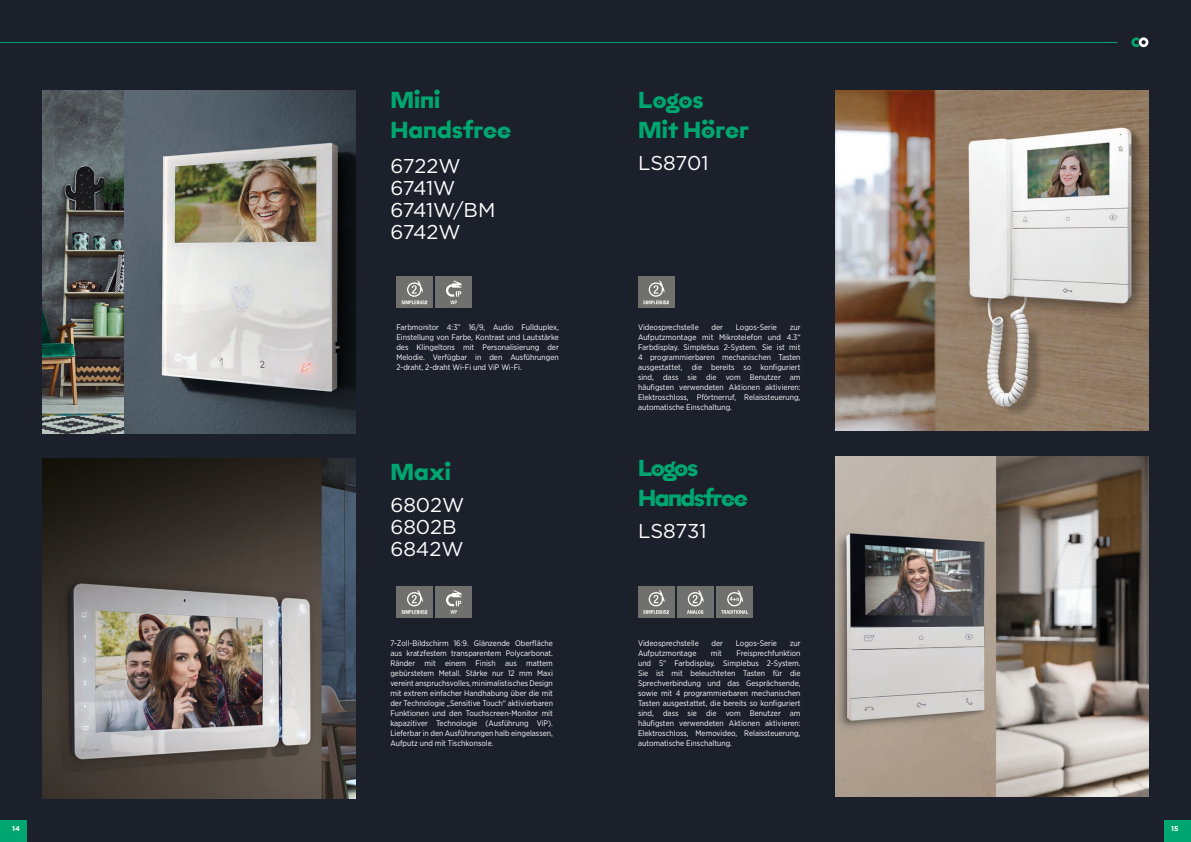
<style>
.page{position:relative;width:1191px;height:842px;background:#1c202b}
.page>*{position:absolute;margin:0;border:0;box-sizing:border-box;transform-origin:0 0}
.t1{font:700 23px "Epillox";color:#00a66f}
.t2{font:700 23px "Epillox";letter-spacing:-.06em;color:#00a66f}
.t3{font:20px "Gotham";color:#fff}
.CLS_Testo{font:8px/10px "Gotham Narrow";color:#fff;text-align:justify}
.t4{font:700 7px "Gotham";color:#fff}
</style>
<div class="page">
<svg style="left:1131px;top:37px;width:17px;height:10px"></svg>
<hr style="left:0;top:42px;width:1117px;height:1px;background:#00a66f">
<img style="left:43px;top:90px;width:82px;height:343px">
<img style="left:125px;top:90px;width:230px;height:343px">
<div style="left:435px;top:277px;width:37px;height:31px;background:#70706f"></div>
<svg style="left:446px;top:280px;width:15px;height:24px"></svg>
<div style="left:396px;top:277px;width:36px;height:31px;background:#70706f"></div>
<svg style="left:401px;top:280px;width:26px;height:24px"></svg>
<img style="left:43px;top:458px;width:312px;height:341px">
<div style="left:435px;top:586px;width:37px;height:32px;background:#70706f"></div>
<svg style="left:446px;top:590px;width:15px;height:24px"></svg>
<div style="left:396px;top:586px;width:36px;height:32px;background:#70706f"></div>
<svg style="left:401px;top:590px;width:26px;height:24px"></svg>
<div style="left:638px;top:277px;width:36px;height:31px;background:#70706f"></div>
<svg style="left:643px;top:280px;width:26px;height:24px"></svg>
<div style="left:638px;top:586px;width:36px;height:32px;background:#70706f"></div>
<svg style="left:643px;top:590px;width:26px;height:24px"></svg>
<div style="left:677px;top:586px;width:36px;height:32px;background:#70706f"></div>
<svg style="left:687px;top:590px;width:16px;height:24px"></svg>
<div style="left:716px;top:586px;width:36px;height:32px;background:#70706f"></div>
<svg style="left:721px;top:590px;width:27px;height:24px"></svg>
<img style="left:836px;top:456px;width:313px;height:340px">
<img style="left:836px;top:91px;width:313px;height:340px">
<div style="left:0;top:820px;width:26px;height:22px;background:#00a66f"></div>
<div style="left:1164px;top:820px;width:27px;height:22px;background:#00a66f"></div>
<p class="t1" style="left:390px;top:80px;width:51px">Mini</p>
<p class="t1" style="left:390px;top:110px;width:122px">Handsfree</p>
<p class="t3" style="left:390px;top:153px;width:72px">6722W</p>
<p class="t3" style="left:390px;top:175px;width:67px">6741W</p>
<p class="t3" style="left:390px;top:197px;width:106px">6741W/BM</p>
<p class="t3" style="left:390px;top:219px;width:72px">6742W</p>
<p class="CLS_Testo" style="left:396px;top:322px;width:164px">Farbmonitor 4:3” 16/9, Audio Fullduplex, Einstellung von Farbe, Kontrast und Lautstärke des Klingeltons mit Personalisierung der Melodie. Verfügbar in den Ausführungen 2-draht, 2-draht Wi-Fi und ViP Wi-Fi.</p>
<p class="t1" style="left:390px;top:451px;width:62px">Maxi</p>
<p class="t3" style="left:390px;top:492px;width:75px">6802W</p>
<p class="t3" style="left:390px;top:514px;width:68px">6802B</p>
<p class="t3" style="left:390px;top:536px;width:75px">6842W</p>
<p class="CLS_Testo" style="left:390px;top:638px;width:164px">7-Zoll-Bildschirm 16:9. Glänzende Oberfläche aus kratzfestem transparentem Polycarbonat.<br>Ränder mit einem Finish aus mattem gebürstetem Metall. Stärke nur 12 mm Maxi vereint anspruchsvolles, minimalistisches Design mit extrem einfacher Handhabung über die mit der Technologie „Sensitive Touch“ aktivierbaren Funktionen und den Touchscreen-Monitor mit kapazitiver Technologie (Ausführung ViP).<br>Lieferbar in den Ausführungen halb eingelassen, Aufputz und mit Tischkonsole.</p>
<p class="t1" style="left:638px;top:80px;width:67px">Logos</p>
<p class="t1" style="left:638px;top:110px;width:112px">Mit Hörer</p>
<p class="t3" style="left:638px;top:150px;width:72px">LS8701</p>
<p class="CLS_Testo" style="left:638px;top:322px;width:62px">Videosprechstelle</p>
<p class="CLS_Testo" style="left:711px;top:322px;width:13px">der</p>
<p class="CLS_Testo" style="left:736px;top:322px;width:43px">Logos-Serie</p>
<p class="CLS_Testo" style="left:638px;top:322px;width:164px;text-indent:152px">zur Aufputzmontage mit Mikrotelefon und 4.3“ Farbdisplay. Simplebus 2-System. Sie ist mit 4 programmierbaren mechanischen Tasten ausgestattet, die bereits so konfiguriert sind, dass sie die vom Benutzer am häufigsten verwendeten Aktionen aktivieren:<br>Elektroschloss, Pförtnerruf, Relaissteuerung, automatische Einschaltung.</p>
<p class="t1" style="left:638px;top:448px;width:62px">Logos</p>
<p class="t2" style="left:638px;top:478px;width:111px">Handsfree</p>
<p class="t3" style="left:638px;top:518px;width:70px">LS8731</p>
<p class="CLS_Testo" style="left:638px;top:638px;width:62px">Videosprechstelle</p>
<p class="CLS_Testo" style="left:711px;top:638px;width:13px">der</p>
<p class="CLS_Testo" style="left:736px;top:638px;width:43px">Logos-Serie</p>
<p class="CLS_Testo" style="left:789px;top:638px;width:12px">zur</p>
<p class="CLS_Testo" style="left:638px;top:648px;width:60px">Aufputzmontage</p>
<p class="CLS_Testo" style="left:711px;top:648px;width:13px">mit</p>
<p class="CLS_Testo" style="left:638px;top:648px;width:164px;text-indent:98px">Freisprechfunktion und 5“ Farbdisplay. Simplebus 2-System.<br>Sie ist mit beleuchteten Tasten für die Sprechverbindung und das Gesprächsende, sowie mit 4 programmierbaren mechanischen Tasten ausgestattet, die bereits so konfiguriert sind, dass sie die vom Benutzer am häufigsten verwendeten Aktionen aktivieren:<br>Elektroschloss, Memovideo, Relaissteuerung, automatische Einschaltung.</p>
<p class="t4" style="left:12px;top:824px;width:9px">14</p>
<p class="t4" style="left:1171px;top:824px;width:9px">15</p>
</div>
